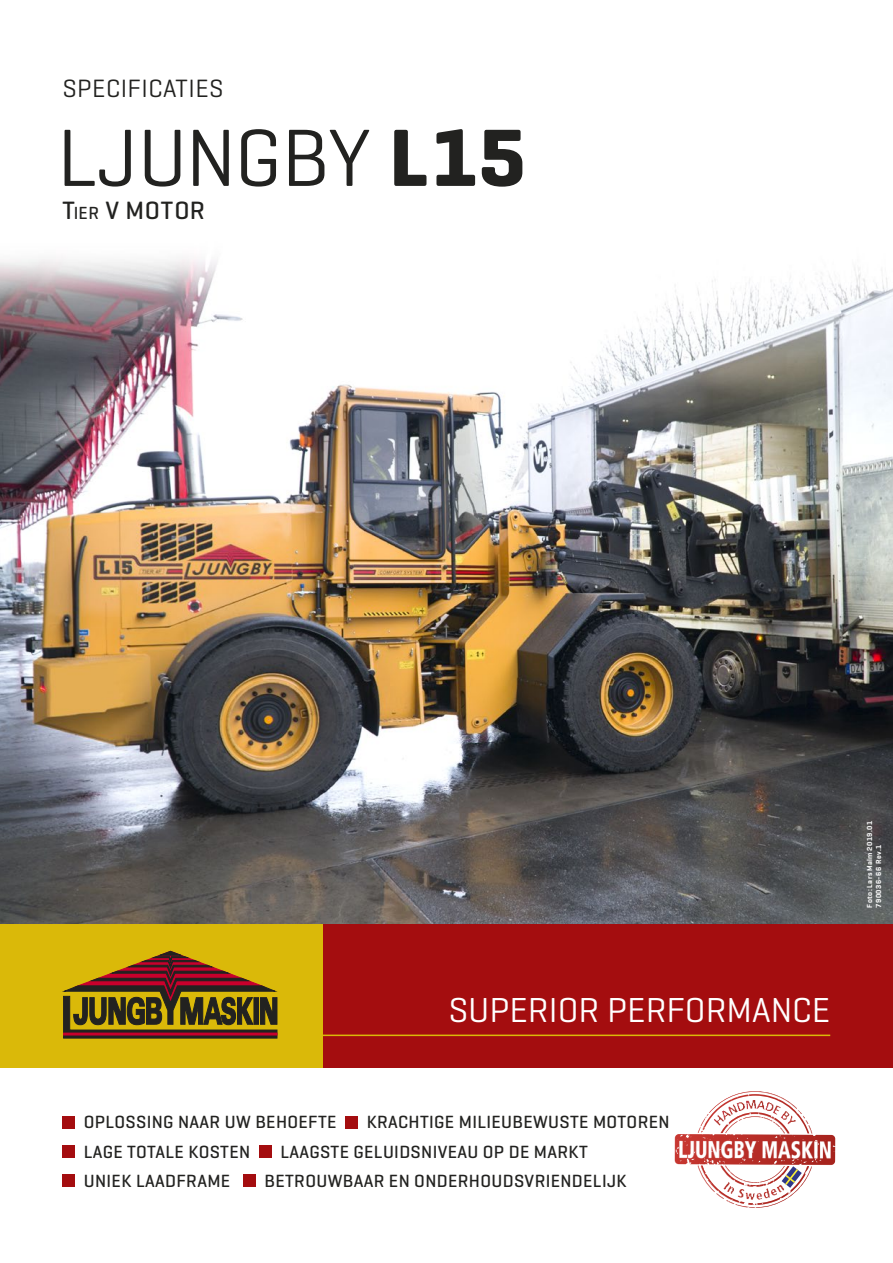
<style>
.page{position:relative;width:893px;height:1263px;background:#fff}
.page>*{position:absolute;margin:0;border:0;box-sizing:border-box;transform-origin:0 0}
.t1{font:82.5px "Geogrotesque";letter-spacing:-.01em;color:#222220}
.t2{font:35.25px "Geogrotesque";color:#fff}
.t3{font:25.5px "Geogrotesque";letter-spacing:.02em;color:#222220}
.t4{font:500 25.5px "Geogrotesque";letter-spacing:.03em;color:#222220}
.t5{font:500 18px "Geogrotesque";letter-spacing:.02em;color:#222220}
.t6{font:600 7.5px "Geogrotesque";letter-spacing:.055em;color:#fff}
.s1{font-weight:700}
.s2{font-style:inherit}
.s3{font-size:17.85px}
</style>
<div class="page">
<img style="left:0;top:259px;width:893px;height:665px">
<div style="left:0;top:924px;width:324px;height:143px;background:#dab909"></div>
<div style="left:324px;top:924px;width:569px;height:143px;background:#a40d0f"></div>
<svg style="left:63px;top:950px;width:215px;height:89px"></svg>
<div style="left:64px;top:1033px;width:213px;height:2px;border:1px solid #c8002c"></div>
<hr style="left:307px;top:1034px;width:523px;height:2px;background:#dab909">
<img style="left:714px;top:1171px;width:81px;height:37px">
<svg style="left:702px;top:1120px;width:107px;height:10px"></svg>
<img style="left:674px;top:1130px;width:162px;height:38px">
<svg style="left:782px;top:1166px;width:20px;height:22px"></svg>
<img style="left:704px;top:1091px;width:103px;height:44px">
<div style="left:62px;top:1116px;width:13px;height:12px;background:#a40d0f"></div>
<div style="left:345px;top:1116px;width:13px;height:12px;background:#a40d0f"></div>
<div style="left:62px;top:1145px;width:13px;height:13px;background:#a40d0f"></div>
<div style="left:259px;top:1145px;width:13px;height:13px;background:#a40d0f"></div>
<div style="left:62px;top:1174px;width:13px;height:13px;background:#a40d0f"></div>
<div style="left:243px;top:1174px;width:13px;height:13px;background:#a40d0f"></div>
<p class="t3" style="left:62px;top:72px;width:163px">SPECIFICATIES</p>
<p class="t1" style="left:57px;top:106px;width:470px">LJUNGBY <span class="s1">L15</span></p>
<p class="t4" style="left:62px;top:194px;width:144px"><span class="s2">T</span><span class="s3">ier</span> <span class="s2">V</span> MOTOR</p>
<p class="t2" style="left:448px;top:988px;width:383px">SUPERIOR PERFORMANCE</p>
<p class="t5" style="left:84px;top:1111px;width:254px">OPLOSSING NAAR UW BEHOEFTE</p>
<p class="t5" style="left:367px;top:1111px;width:304px">KRACHTIGE MILIEUBEWUSTE MOTOREN</p>
<p class="t5" style="left:84px;top:1140px;width:168px">LAGE TOTALE KOSTEN</p>
<p class="t5" style="left:280px;top:1140px;width:309px">LAAGSTE GELUIDSNIVEAU OP DE MARKT</p>
<p class="t5" style="left:84px;top:1169px;width:148px">UNIEK LAADFRAME</p>
<p class="t5" style="left:265px;top:1169px;width:364px">BETROUWBAAR EN ONDERHOUDSVRIENDELIJK</p>
<p class="t6" style="left:865px;top:908px;width:88px;rotate:-90deg">Foto: Lars Malm 2019.01</p>
<p class="t6" style="left:874px;top:908px;width:64px;rotate:-90deg">790036-66 Rev.1</p>
</div>
